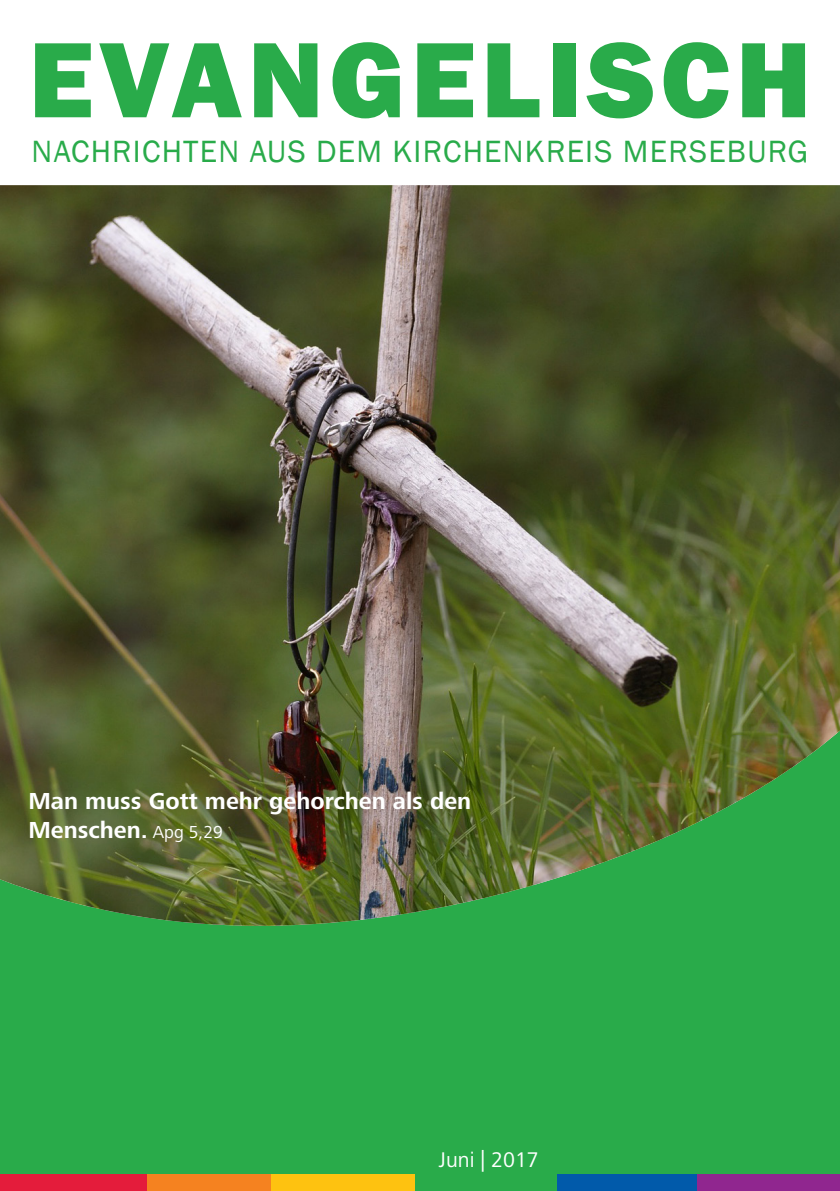
<style>
.page{position:relative;width:840px;height:1191px;background:#fff}
.page>*{position:absolute;margin:0;border:0;box-sizing:border-box;transform-origin:0 0}
.t1{font:800 110.8px "Franklin Gothic";letter-spacing:.05em;color:#29ab4a}
.t2{font:31.6px "Franklin Gothic";letter-spacing:.04em;color:#29ab4a}
.t3{font:700 24px/28.8px "Frutiger Next Pro";color:#fff}
.t4{font:22px "Frutiger Next Pro";color:#fff}
.s1{font-weight:400;font-size:18px}
</style>
<div class="page">
<div style="left:0;top:187px;width:839px;height:988px;background:#29ab4a"></div>
<img style="left:0;top:185px;width:839px;height:741px">
<div style="left:130px;top:1174px;width:143px;height:17px;background:#f58220"></div>
<div style="left:413px;top:1174px;width:144px;height:17px;background:#29ab4a"></div>
<div style="left:557px;top:1174px;width:140px;height:17px;background:#015aaa"></div>
<div style="left:697px;top:1174px;width:142px;height:17px;background:#90268f"></div>
<div style="left:0;top:1174px;width:146px;height:17px;background:#e41c3b"></div>
<div style="left:271px;top:1174px;width:143px;height:17px;background:#fec210"></div>
<p class="t1" style="left:29px;top:8px;width:783px">EVANGELISCH</p>
<p class="t2" style="left:32px;top:132px;width:777px">NACHRICHTEN AUS DEM KIRCHENKREIS MERSEBURG</p>
<p class="t3" style="left:28px;top:786px;width:444px">Man muss Gott mehr gehorchen als den<br>Menschen. <span class="s1">Apg 5,29</span></p>
<p class="t4" style="left:439px;top:1147px;width:101px">Juni | 2017</p>
</div>
